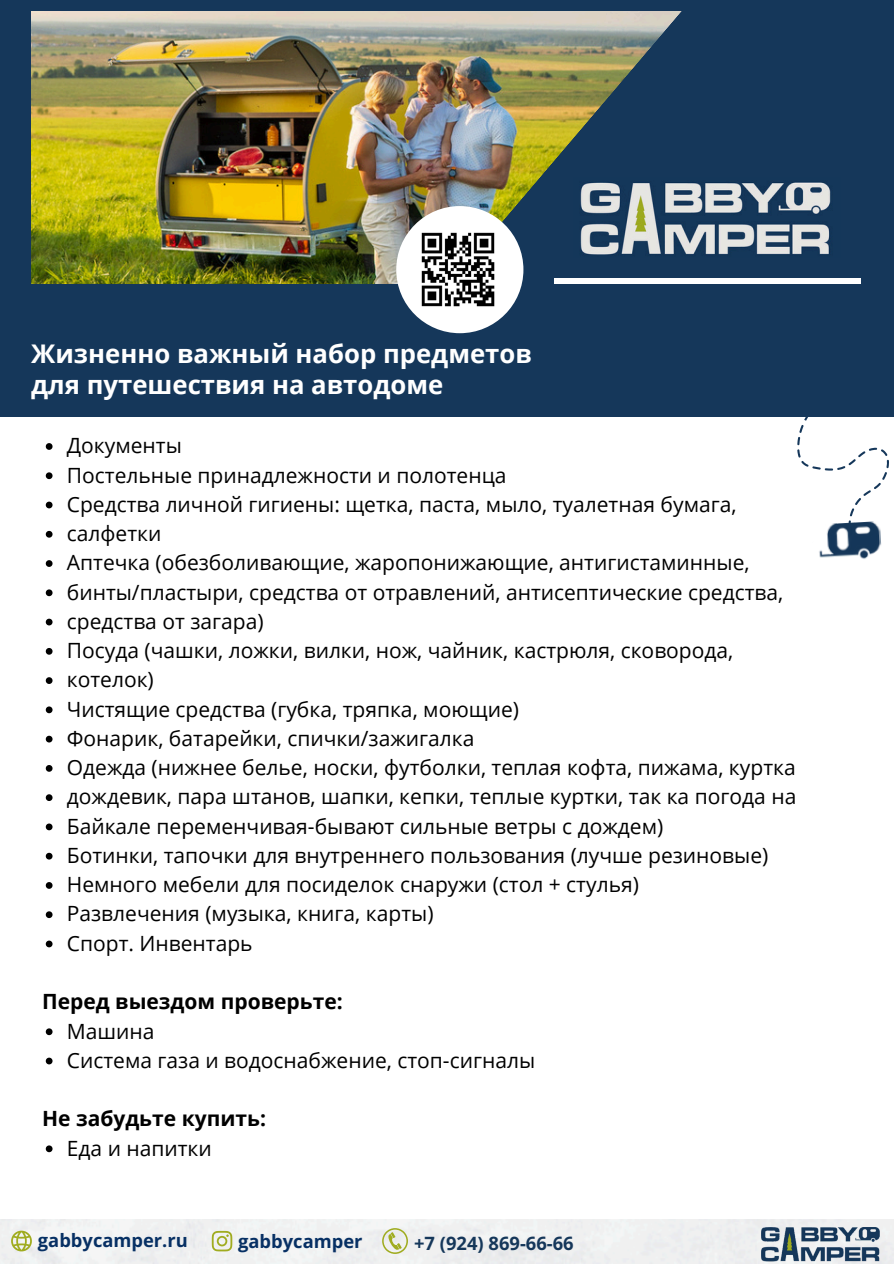
<style>
.page{position:relative;width:894px;height:1264px;background:#fff}
.page>*{position:absolute;margin:0;border:0;box-sizing:border-box;transform-origin:0 0}
.t1{font:700 25.65px/31.5px "Open Sans";color:#fff}
.t2{font:21px "Open Sans";color:#000}
.t3{font:700 21px "Open Sans";color:#000}
.t4{font:700 18.3px "Open Sans";color:#073064}
.t5{font:700 18.3px "Open Sans";color:#15375a}
</style>
<div class="page">
<div style="left:0;top:0;width:893px;height:416px;background:#15375a"></div>
<img style="left:31px;top:12px;width:401px;height:272px">
<img style="left:432px;top:11px;width:250px;height:273px">
<div style="left:607px;top:232px;width:260px;height:174px;background:#15375a"></div>
<div style="left:554px;top:278px;width:306px;height:6px;background:#fff"></div>
<img style="left:573px;top:177px;width:258px;height:80px">
<div style="left:396px;top:206px;width:127px;height:127px;background:#fff;border-radius:50%"></div>
<img style="left:421px;top:232px;width:74px;height:75px">
<img style="left:819px;top:543px;width:62px;height:16px">
<svg style="left:766px;top:416px;width:127px;height:127px"></svg>
<svg style="left:46px;top:443px;width:6px;height:7px"></svg>
<svg style="left:46px;top:472px;width:6px;height:7px"></svg>
<svg style="left:46px;top:501px;width:6px;height:7px"></svg>
<svg style="left:46px;top:531px;width:6px;height:6px"></svg>
<svg style="left:46px;top:560px;width:6px;height:7px"></svg>
<svg style="left:46px;top:589px;width:6px;height:7px"></svg>
<svg style="left:46px;top:618px;width:6px;height:7px"></svg>
<svg style="left:46px;top:648px;width:6px;height:6px"></svg>
<svg style="left:46px;top:677px;width:6px;height:7px"></svg>
<svg style="left:46px;top:706px;width:6px;height:7px"></svg>
<svg style="left:46px;top:735px;width:6px;height:7px"></svg>
<svg style="left:46px;top:765px;width:6px;height:6px"></svg>
<svg style="left:46px;top:794px;width:6px;height:7px"></svg>
<svg style="left:46px;top:823px;width:6px;height:7px"></svg>
<svg style="left:46px;top:852px;width:6px;height:7px"></svg>
<svg style="left:46px;top:882px;width:6px;height:6px"></svg>
<svg style="left:46px;top:911px;width:6px;height:7px"></svg>
<svg style="left:46px;top:940px;width:6px;height:7px"></svg>
<svg style="left:46px;top:1028px;width:6px;height:7px"></svg>
<svg style="left:46px;top:1057px;width:6px;height:7px"></svg>
<svg style="left:46px;top:1145px;width:6px;height:7px"></svg>
<div style="left:0;top:1219px;width:893px;height:44px;background:#f0f0f0"></div>
<svg style="left:11px;top:1230px;width:21px;height:21px"></svg>
<svg style="left:212px;top:1230px;width:20px;height:21px"></svg>
<svg style="left:382px;top:1227px;width:26px;height:26px"></svg>
<img style="left:760px;top:1227px;width:119px;height:36px">
<h2 class="t1" style="left:31px;top:337px;width:502px">Жизненно важный набор предметов для путешествия на автодоме</h2>
<p class="t2" style="left:67px;top:431px;width:116px">Документы</p>
<p class="t2" style="left:67px;top:460px;width:441px">Постельные принадлежности и полотенца</p>
<p class="t2" style="left:67px;top:489px;width:671px">Средства личной гигиены: щетка, паста, мыло, туалетная бумага,</p>
<p class="t2" style="left:67px;top:518px;width:96px">салфетки</p>
<p class="t2" style="left:67px;top:548px;width:684px">Аптечка (обезболивающие, жаропонижающие, антигистаминные,</p>
<p class="t2" style="left:67px;top:577px;width:717px">бинты/пластыри, средства от отравлений, антисептические средства,</p>
<p class="t2" style="left:67px;top:606px;width:198px">средства от загара)</p>
<p class="t2" style="left:67px;top:635px;width:667px">Посуда (чашки, ложки, вилки, нож, чайник, кастрюля, сковорода,</p>
<p class="t2" style="left:67px;top:665px;width:88px">котелок)</p>
<p class="t2" style="left:67px;top:694px;width:453px">Чистящие средства (губка, тряпка, моющие)</p>
<p class="t2" style="left:67px;top:723px;width:409px">Фонарик, батарейки, спички/зажигалка</p>
<p class="t2" style="left:67px;top:752px;width:730px">Одежда (нижнее белье, носки, футболки, теплая кофта, пижама, куртка</p>
<p class="t2" style="left:67px;top:782px;width:730px">дождевик, пара штанов, шапки, кепки, теплые куртки, так ка погода на</p>
<p class="t2" style="left:67px;top:811px;width:597px">Байкале переменчивая-бывают сильные ветры с дождем)</p>
<p class="t2" style="left:67px;top:840px;width:702px">Ботинки, тапочки для внутреннего пользования (лучше резиновые)</p>
<p class="t2" style="left:67px;top:869px;width:573px">Немного мебели для посиделок снаружи (стол + стулья)</p>
<p class="t2" style="left:67px;top:899px;width:368px">Развлечения (музыка, книга, карты)</p>
<p class="t2" style="left:67px;top:928px;width:187px">Спорт. Инвентарь</p>
<p class="t3" style="left:42px;top:986px;width:302px">Перед выездом проверьте:</p>
<h3 class="t2" style="left:67px;top:1016px;width:89px">Машина</h3>
<p class="t2" style="left:67px;top:1045px;width:469px">Система газа и водоснабжение, стоп-сигналы</p>
<p class="t3" style="left:42px;top:1103px;width:225px">Не забудьте купить:</p>
<h3 class="t2" style="left:67px;top:1133px;width:146px">Еда и напитки</h3>
<p class="t4" style="left:38px;top:1227px;width:151px">gabbycamper.ru</p>
<p class="t4" style="left:238px;top:1228px;width:126px">gabbycamper</p>
<p class="t5" style="left:414px;top:1230px;width:161px">+7 (924) 869-66-66</p>
</div>
